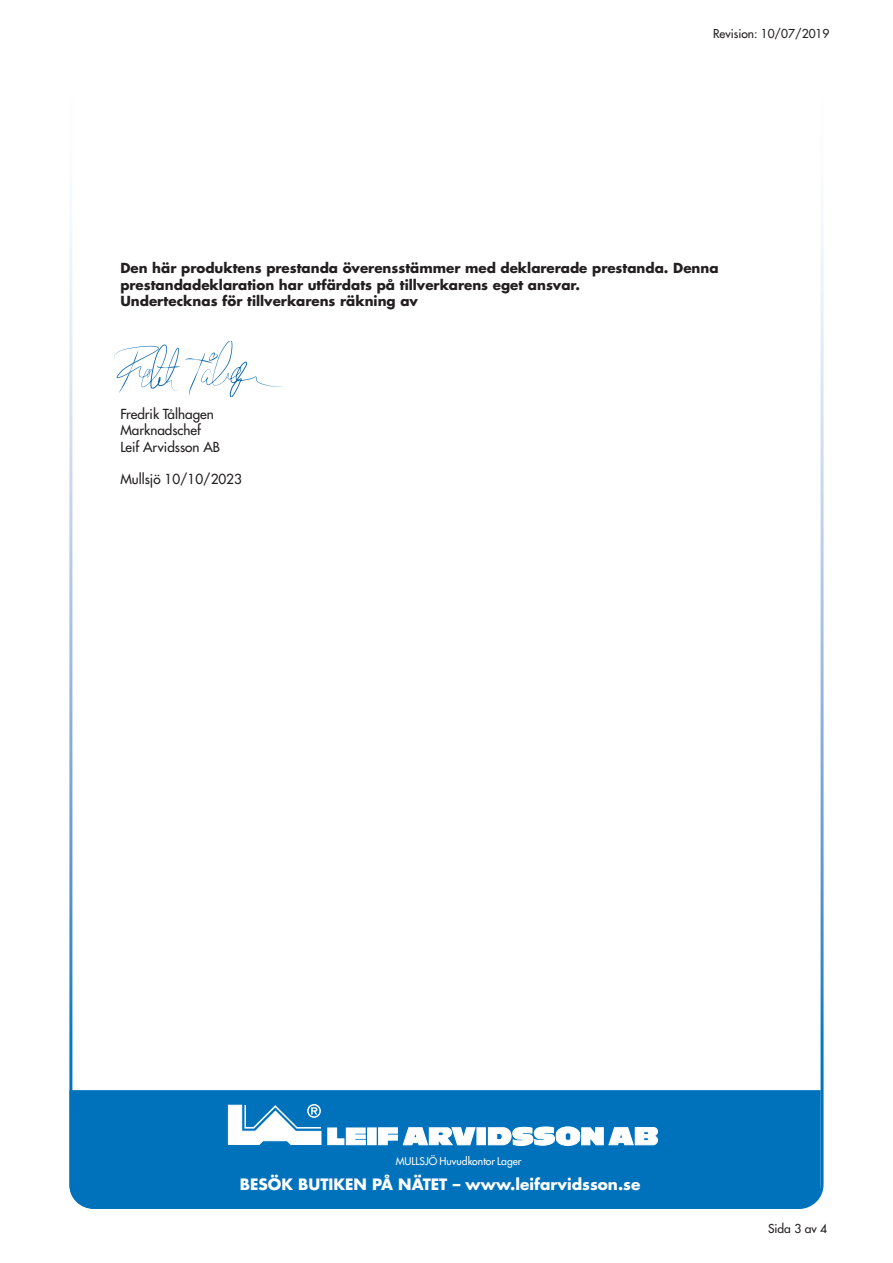
<style>
.page{position:relative;width:893px;height:1263px;background:#fff}
.page>*{position:absolute;margin:0;border:0;box-sizing:border-box;transform-origin:0 0}
.t1{font:700 15.3px "Futura LT Pro";color:#fff}
.t2{font:700 13.5px/16.2px "Futura LT Pro";color:#231f20}
.t3{font:500 13.5px/16.2px "Futura LT Pro";color:#231f20}
.t4{font:500 12px "Futura LT Pro";color:#231f20}
.t5{font:500 10.35px "Futura LT Pro";color:#fff}
</style>
<div class="page">
<div style="left:73px;top:1090px;width:747px;height:115px;background:#0072bc"></div>
<div style="left:477px;top:1128px;width:8px;height:17px;background:#fff"></div>
<div style="left:368px;top:1128px;width:8px;height:17px;background:#fff"></div>
<svg style="left:378px;top:1127px;width:98px;height:18px"></svg>
<svg style="left:488px;top:1101px;width:170px;height:45px"></svg>
<svg style="left:228px;top:1103px;width:138px;height:42px"></svg>
<svg style="left:114px;top:341px;width:169px;height:55px"></svg>
<p class="t4" style="left:713px;top:25px;width:118px">Revision: 10/07/2019</p>
<p class="t2" style="left:120px;top:260px;width:600px">Den här produktens prestanda överensstämmer med deklarerade prestanda. Denna prestandadeklaration har utfärdats på tillverkarens eget ansvar.<br>Undertecknas för tillverkarens räkning av</p>
<p class="t3" style="left:120px;top:405px;width:101px">Fredrik Tålhagen<br>Marknadschef<br>Leif Arvidsson AB</p>
<p class="t3" style="left:120px;top:470px;width:123px">Mullsjö 10/10/2023</p>
<p class="t5" style="left:396px;top:1153px;width:127px">MULLSJÖ Huvudkontor Lager</p>
<p class="t1" style="left:240px;top:1172px;width:402px">BESÖK BUTIKEN PÅ NÄTET – www.leifarvidsson.se</p>
<p class="t4" style="left:768px;top:1219px;width:61px">Sida 3 av 4</p>
</div>
